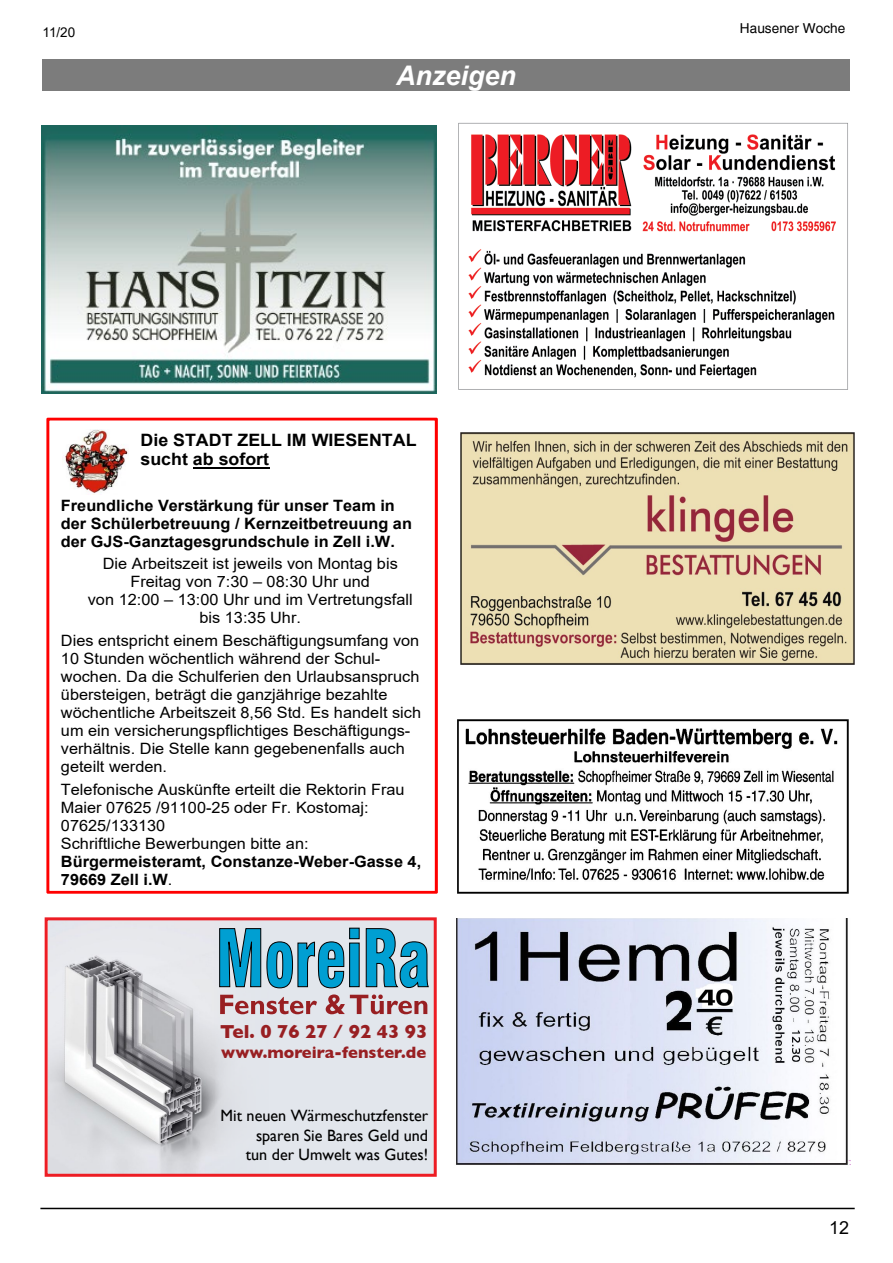
<style>
.page{position:relative;width:893px;height:1263px;background:#fff}
.page>*{position:absolute;margin:0;border:0;box-sizing:border-box;transform-origin:0 0}
.t1{font:italic 700 27px "Arial";color:#fff}
.t2{font:700 19.2px "Gill Sans";color:#981f22}
.t3{font:18px "Arial";color:#000}
.t4{font:700 17.1px/19.6px "Arial";color:#000;scale:1.04 1}
.t5{font:700 16.8px "Gill Sans";color:#981f22}
.t6{font:16.35px/19.6px "Gill Sans";color:#000;text-align:right}
.t7{font:15.6px/18px "Arial";color:#000;scale:1.04 1}
.t8{font:700 15.6px/18px "Arial";color:#000;scale:1.04 1}
.t9{font:13.65px "Helvetica";color:#000}
.t10{font:13.5px "Arial";color:#000}
.s1{font-weight:400}
</style>
<div class="page">
<hr style="left:40px;top:1208px;width:815px;height:1px;background:#000">
<div style="left:43px;top:60px;width:807px;height:31px;background:#7c7c7c"></div>
<img style="left:460px;top:432px;width:395px;height:232px">
<img style="left:42px;top:125px;width:394px;height:268px">
<img style="left:458px;top:122px;width:390px;height:268px">
<img style="left:457px;top:720px;width:391px;height:173px">
<img style="left:456px;top:918px;width:395px;height:247px">
<img style="left:49px;top:921px;width:165px;height:252px">
<div style="left:214px;top:919px;width:221px;height:255px;background:#e2e6ec"></div>
<svg style="left:220px;top:995px;width:97px;height:19px"></svg>
<svg style="left:326px;top:994px;width:101px;height:20px"></svg>
<svg style="left:219px;top:928px;width:125px;height:60px"></svg>
<div style="left:350px;top:943px;width:9px;height:44px;background:#009fd2"></div>
<div style="left:349px;top:943px;width:10px;height:44px;border:1px solid #000"></div>
<div style="left:350px;top:928px;width:9px;height:11px;background:#009fd2"></div>
<div style="left:349px;top:928px;width:10px;height:11px;border:1px solid #000"></div>
<svg style="left:366px;top:928px;width:63px;height:60px"></svg>
<div style="left:45px;top:917px;width:392px;height:260px;border:3px solid #ed1d24"></div>
<svg style="left:46px;top:418px;width:392px;height:476px"></svg>
<p class="t10" style="left:43px;top:23px;width:34px">11/20</p>
<h1 class="t1" style="left:396px;top:58px;width:122px">Anzeigen</h1>
<p class="t4" style="left:141px;top:430px;width:267px">Die STADT ZELL IM WIESENTAL sucht ab sofort</p>
<p class="t8" style="left:61px;top:496px;width:339px">Freundliche Verstärkung für unser Team in der Schülerbetreuung / Kernzeitbetreuung an der GJS-Ganztagesgrundschule in Zell i.W.</p>
<p class="t7" style="left:88px;top:555px;width:314px;text-align:center">Die Arbeitszeit ist jeweils von Montag bis<br>Freitag von 7:30 – 08:30 Uhr und<br>von 12:00 – 13:00 Uhr und im Vertretungsfall bis 13:35 Uhr.</p>
<p class="t7" style="left:61px;top:632px;width:348px">Dies entspricht einem Beschäftigungsumfang von 10 Stunden wöchentlich während der Schul&shy;wochen. Da die Schulferien den Urlaubsanspruch übersteigen, beträgt die ganzjährige bezahlte wöchentliche Arbeitszeit 8,56 Std. Es handelt sich um ein versicherungspflichtiges Beschäftigungs&shy;verhältnis. Die Stelle kann gegebenenfalls auch geteilt werden.</p>
<p class="t7" style="left:61px;top:780px;width:332px">Telefonische Auskünfte erteilt die Rektorin Frau Maier 07625 /91100-25 oder Fr. Kostomaj:<br>07625/133130<br>Schriftliche Bewerbungen bitte an:</p>
<p class="t8" style="left:61px;top:853px;width:348px">Bürgermeisteramt, Constanze-Weber-Gasse 4,<br>79669 Zell i.W<span class="s1">.</span></p>
<p class="t2" style="left:220px;top:1020px;width:209px">Tel. 0 76 27 / 92 43 93</p>
<p class="t5" style="left:221px;top:1043px;width:206px">www.moreira-fenster.de</p>
<p class="t6" style="left:221px;top:1105px;width:209px">Mit neuen Wärmeschutzfenster sparen Sie Bares Geld und<br>tun der Umwelt was Gutes!</p>
<p class="t9" style="left:740px;top:21px;width:107px">Hausener Woche</p>
<p class="t3" style="left:829px;top:1215px;width:22px">12</p>
</div>
